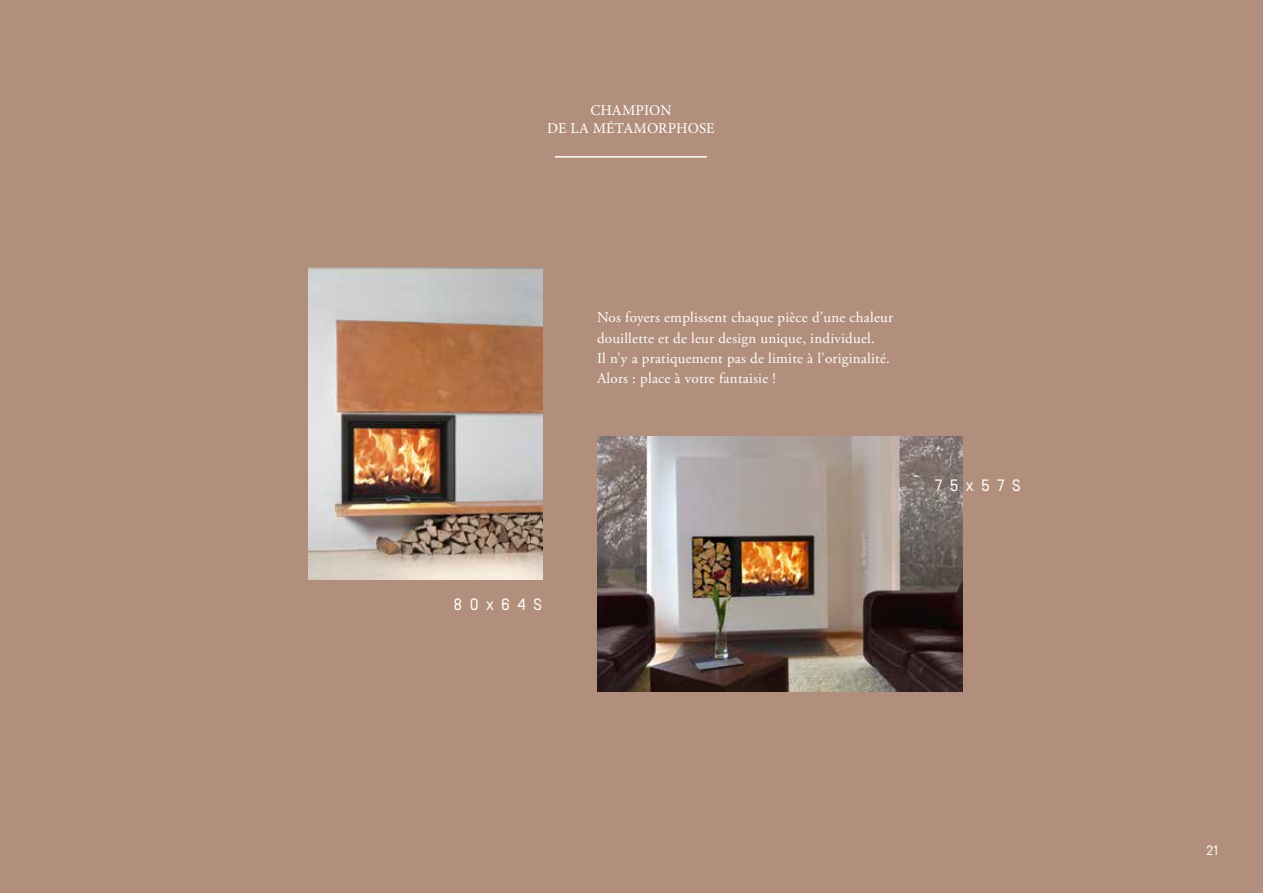
<style>
.page{position:relative;width:1263px;height:893px;background:#b28f7c}
.page>*{position:absolute;margin:0;border:0;box-sizing:border-box;transform-origin:0 0}
.t1{font:16.5px "Simplon Norm";letter-spacing:.45em;color:#fff}
.t2{font:15px/20.2px "Adobe Garamond Pro";letter-spacing:.015em;color:#fff}
.t3{font:15px/18px "Minion Pro";letter-spacing:.005em;color:#fff;text-align:center}
.t4{font:13.5px "Simplon Norm";color:#fff}
</style>
<div class="page">
<img style="left:308px;top:268px;width:234px;height:312px">
<img style="left:597px;top:437px;width:366px;height:254px">
<hr style="left:555px;top:156px;width:152px;height:2px;background:#fff">
<p class="t3" style="left:547px;top:101px;width:169px">CHAMPION<br>DE LA MÉTAMORPHOSE</p>
<p class="t1" style="left:453px;top:596px;width:90px">80x64S</p>
<p class="t2" style="left:597px;top:308px;width:297px">Nos foyers emplissent chaque pièce d’une chaleur douillette et de leur design unique, individuel.<br>Il n’y a pratiquement pas de limite à l’originalité.<br>Alors : place à votre fantaisie !</p>
<p class="t1" style="left:935px;top:477px;width:87px">75x57S</p>
<p class="t4" style="left:1206px;top:843px;width:13px">21</p>
</div>
